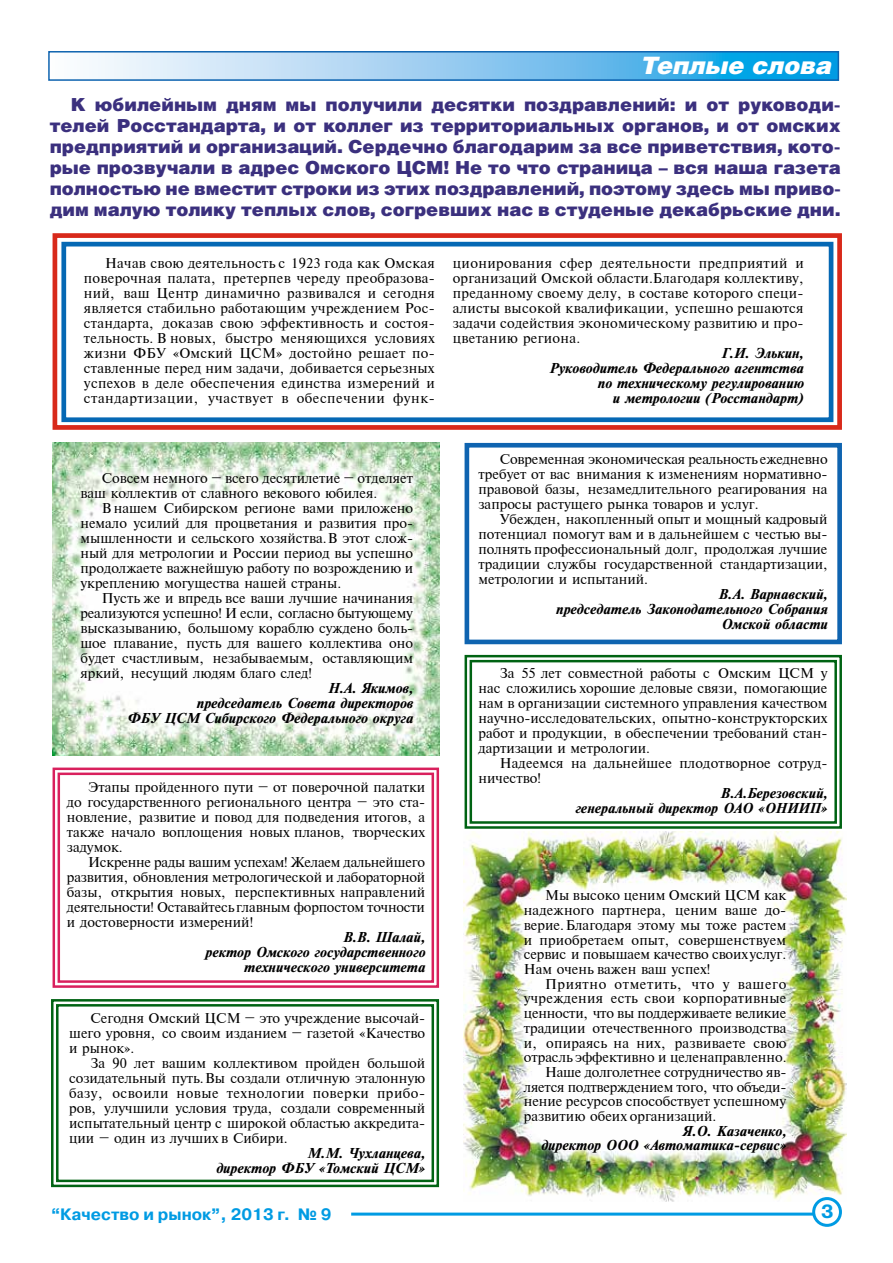
<style>
.page{position:relative;width:893px;height:1263px;background:#fff}
.page>*{position:absolute;margin:0;border:0;box-sizing:border-box;transform-origin:0 0}
.t1{font:italic 900 24px "Helios";color:#fff}
.t2{font:900 18px/21px "Helios";color:#3b307e;text-align:justify}
.t3{font:700 18px "Pragmatica";color:#009be3}
.t4{font:700 16.5px "Pragmatica C";color:#009be3}
.t5{font:13.5px/15px "Times ET";color:#000;text-align:justify}
.t6{font:italic 700 13.5px/15px "Times ET";color:#000;text-align:right}
.t7{font:13.5px "Times ET";letter-spacing:.02em;color:#000}
.t8{font:13.5px "Times ET";letter-spacing:.045em;color:#000}
</style>
<div class="page">
<img style="left:463px;top:832px;width:384px;height:370px">
<img style="left:53px;top:443px;width:386px;height:313px">
<svg style="left:89px;top:54px;width:747px;height:24px;background:#84c9ef"></svg>
<div style="left:48px;top:51px;width:791px;height:30px;border:2px solid #0f64b0"></div>
<div style="left:812px;top:1197px;width:30px;height:30px;border:3px solid #009be3;border-radius:50%"></div>
<hr style="left:351px;top:1212px;width:463px;height:3px;background:#009be3">
<div style="left:53px;top:233px;width:789px;height:197px;border:5px solid #d8291a"></div>
<div style="left:465px;top:443px;width:377px;height:201px;border:5px solid #0f64b0"></div>
<svg style="left:52px;top:767px;width:388px;height:221px"></svg>
<div style="left:58px;top:772px;width:376px;height:211px;border:2px solid #d9205d"></div>
<svg style="left:51px;top:999px;width:389px;height:189px"></svg>
<div style="left:56px;top:1004px;width:378px;height:178px;border:2px solid #006313"></div>
<svg style="left:464px;top:654px;width:378px;height:175px"></svg>
<div style="left:470px;top:660px;width:367px;height:164px;border:2px solid #006313"></div>
<div style="left:61px;top:242px;width:772px;height:180px;border:5px solid #0568b4"></div>
<h1 class="t1" style="left:641px;top:51px;width:192px">Теплые слова</h1>
<p class="t2" style="left:50px;top:94px;width:793px;text-indent:21px">К юбилейным дням мы получили десятки поздравлений: и от руководи&shy;телей Росстандарта, и от коллег из территориальных органов, и от омских предприятий и организаций. Сердечно благодарим за все приветствия, кото&shy;рые прозвучали в адрес Омского ЦСМ! Не то что страница – вся наша газета полностью не вместит строки из этих поздравлений, поэтому здесь мы приво&shy;дим малую толику теплых слов, согревших нас в студеные декабрьские дни.</p>
<p class="t5" style="left:84px;top:255px;width:352px;text-indent:21px">Начав свою деятельность с 1923 года как Омская поверочная палата, претерпев череду преобразова&shy;ний, ваш Центр динамично развивался и сегодня является стабильно работающим учреждением Рос&shy;стандарта, доказав свою эффективность и состоя&shy;тельность. В новых, быстро меняющихся условиях жизни ФБУ «Омский ЦСМ» достойно решает по&shy;ставленные перед ним задачи, добивается серьезных успехов в деле обеспечения единства измерений и стандартизации, участвует в обеспечении функ-</p>
<p class="t5" style="left:453px;top:255px;width:353px">ционирования сфер деятельности предприятий и организаций Омской области.Благодаря коллективу, преданному своему делу, в составе которого специ&shy;алисты высокой квалификации, успешно решаются задачи содействия экономическому развитию и про&shy;цветанию региона.</p>
<p class="t6" style="left:549px;top:346px;width:256px">Г.И. Элькин,<br>Руководитель Федерального агентства по техническому регулированию<br>и метрологии (Росстандарт)</p>
<p class="t5" style="left:479px;top:452px;width:351px;text-indent:21px">Современная экономическая реальность ежедневно требует от вас внимания к изменениям нормативно&shy;правовой базы, незамедлительного реагирования на запросы растущего рынка товаров и услуг.</p>
<p class="t5" style="left:479px;top:512px;width:351px;text-indent:21px">Убежден, накопленный опыт и мощный кадровый потенциал помогут вам и в дальнейшем с честью вы&shy;полнять профессиональный долг, продолжая лучшие традиции службы государственной стандартизации, метрологии и испытаний.</p>
<p class="t6" style="left:556px;top:587px;width:273px">В.А. Варнавский,<br>председатель Законодательного Собрания<br>Омской области</p>
<p class="t5" style="left:80px;top:471px;width:334px;text-indent:21px">Совсем немного – всего десятилетие – отделяет ваш коллектив от славного векового юбилея.</p>
<p class="t5" style="left:80px;top:501px;width:334px;text-indent:21px">В нашем Сибирском регионе вами приложено немало усилий для процветания и развития про&shy;мышленности и сельского хозяйства. В этот слож&shy;ный для метрологии и России период вы успешно продолжаете важнейшую работу по возрождению и укреплению могущества нашей страны.</p>
<p class="t5" style="left:80px;top:591px;width:334px;text-indent:21px">Пусть же и впредь все ваши лучшие начинания реализуются успешно! И если, согласно бытующему высказыванию, большому кораблю суждено боль&shy;шое плавание, пусть для вашего коллектива оно будет счастливым, незабываемым, оставляющим яркий, несущий людям благо след!</p>
<p class="t6" style="left:127px;top:681px;width:288px">Н.А. Якимов,<br>председатель Совета директоров<br>ФБУ ЦСМ Сибирского Федерального округа</p>
<p class="t5" style="left:479px;top:666px;width:350px;text-indent:21px">За 55 лет совместной работы с Омским ЦСМ у нас сложились хорошие деловые связи, помогающие нам в организации системного управления качеством научно-исследовательских, опытно-конструкторских работ и продукции, в обеспечении требований стан&shy;дартизации и метрологии.</p>
<p class="t5" style="left:479px;top:756px;width:350px;text-indent:21px">Надеемся на дальнейшее плодотворное сотруд&shy;ничество!</p>
<p class="t6" style="left:575px;top:786px;width:254px">В.А.Березовский,<br>генеральный директор ОАО «ОНИИП»</p>
<p class="t5" style="left:67px;top:780px;width:360px;text-indent:21px">Этапы пройденного пути – от поверочной палатки до государственного регионального центра – это ста&shy;новление, развитие и повод для подведения итогов, а также начало воплощения новых планов, творческих задумок.</p>
<p class="t5" style="left:67px;top:855px;width:360px;text-indent:21px">Искренне рады вашим успехам! Желаем дальнейшего развития, обновления метрологической и лабораторной базы, открытия новых, перспективных направлений деятельности! Оставайтесь главным форпостом точности и достоверности измерений!</p>
<p class="t6" style="left:205px;top:930px;width:222px">В.В. Шалай,<br>ректор Омского государственного технического университета</p>
<p class="t5" style="left:524px;top:888px;width:264px;text-indent:21px">Мы высоко ценим Омский ЦСМ как надежного партнера, ценим ваше до&shy;верие. Благодаря этому мы тоже растем и приобретаем опыт, совершенствуем сервис и повышаем качество своих услуг.<br>Нам очень важен ваш успех!</p>
<p class="t8" style="left:545px;top:976px;width:243px">Приятно отметить, что у вашего</p>
<p class="t7" style="left:524px;top:991px;width:264px">учреждения есть свои корпоративные</p>
<p class="t5" style="left:524px;top:1006px;width:264px">ценности, что вы поддерживаете великие</p>
<p class="t5" style="left:524px;top:1020px;width:264px">традиции отечественного производства</p>
<p class="t5" style="left:524px;top:1035px;width:264px">и, опираясь на них, развиваете свою</p>
<p class="t5" style="left:524px;top:1050px;width:264px">отрасль эффективно и целенаправленно.</p>
<p class="t5" style="left:545px;top:1064px;width:243px">Наше долголетнее сотрудничество яв-</p>
<p class="t5" style="left:524px;top:1079px;width:264px">ляется подтверждением того, что объеди-</p>
<p class="t5" style="left:524px;top:1094px;width:264px">нение ресурсов способствует успешному</p>
<p class="t5" style="left:524px;top:1109px;width:194px">развитию обеих организаций.</p>
<p class="t6" style="left:541px;top:1124px;width:247px">Я.О. Казаченко,<br>директор ООО «Автоматика-сервис»</p>
<p class="t5" style="left:69px;top:1011px;width:358px;text-indent:21px">Сегодня Омский ЦСМ – это учреждение высочай&shy;шего уровня, со своим изданием – газетой «Качество и рынок».</p>
<p class="t5" style="left:69px;top:1056px;width:358px;text-indent:21px">За 90 лет вашим коллективом пройден большой созидательный путь. Вы создали отличную эталонную базу, освоили новые технологии поверки прибо&shy;ров, улучшили условия труда, создали современный испытательный центр с широкой областью аккредита&shy;ции – один из лучших в Сибири.</p>
<p class="t6" style="left:216px;top:1146px;width:211px">М.М. Чухланцева,<br>директор ФБУ «Томский ЦСМ»</p>
<p class="t4" style="left:51px;top:1205px;width:282px">“Качество и рынок”, 2013 г. № 9</p>
<h2 class="t3" style="left:821px;top:1201px;width:14px">3</h2>
</div>
